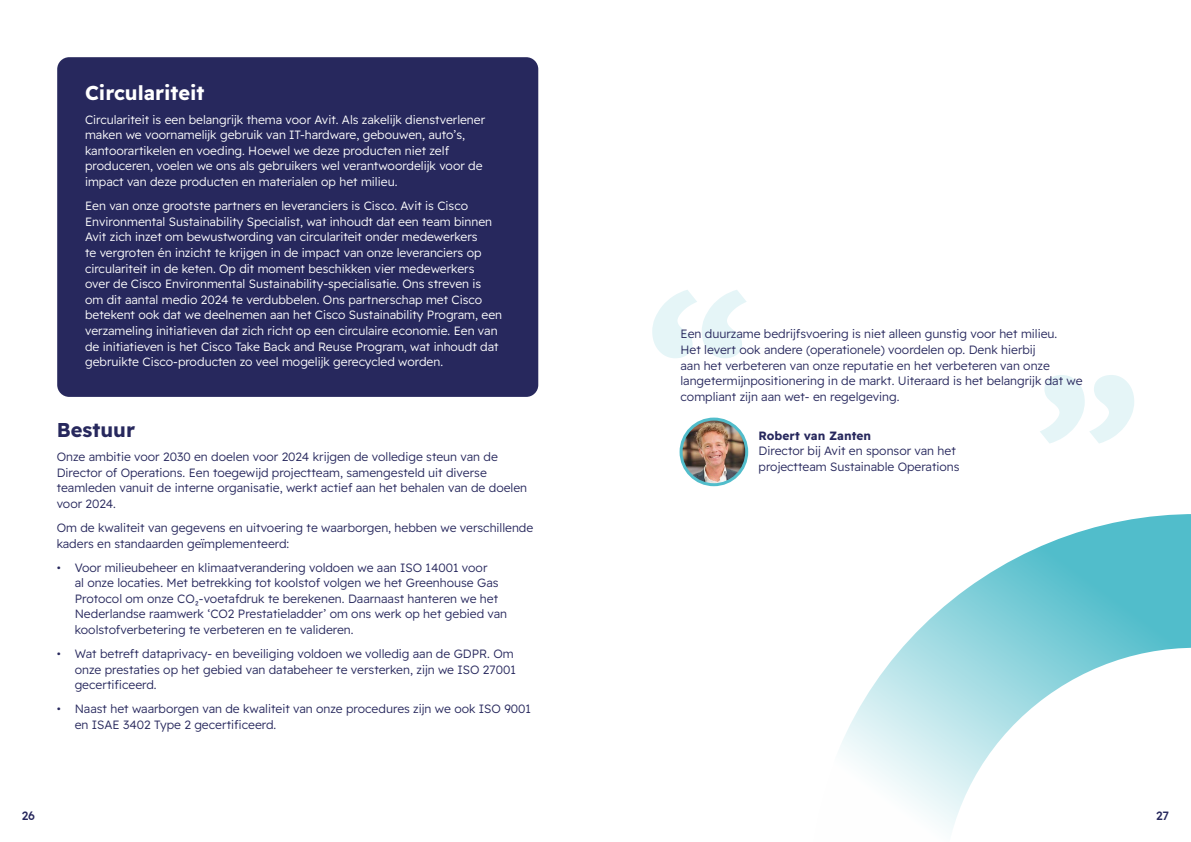
<style>
.page{position:relative;width:1191px;height:842px;background:#fff}
.page>*{position:absolute;margin:0;border:0;box-sizing:border-box;transform-origin:0 0}
.t1{font:700 20px "Readex Pro";color:#fff}
.t2{font:700 20px "Readex Pro";color:#27285d}
.t3{font:300 12px/15.6px "Readex Pro";color:#27285d}
.t4{font:300 12px/15.6px "Readex Pro";color:#fff}
.t5{font:700 12px "Readex Pro";color:#27285d}
.t6{font:500 12px "Readex Pro";color:#27285d}
</style>
<div class="page">
<div style="left:57px;top:57px;width:481px;height:340px;background:#27285d;border-radius:12px"></div>
<svg style="left:839px;top:514px;width:352px;height:317px"></svg>
<svg style="left:652px;top:290px;width:94px;height:68px"></svg>
<svg style="left:1040px;top:375px;width:94px;height:68px"></svg>
<img style="left:681px;top:419px;width:65px;height:66px;border-radius:33px">
<div style="left:679px;top:418px;width:69px;height:68px;border:3px solid #51bdcb;border-radius:50%"></div>
<h1 class="t1" style="left:85px;top:81px;width:121px">Circulariteit</h1>
<p class="t4" style="left:85px;top:112px;width:402px">Circulariteit is een belangrijk thema voor Avit. Als zakelijk dienstverlener maken we voornamelijk gebruik van IT-hardware, gebouwen, auto’s, kantoorartikelen en voeding. Hoewel we deze producten niet zelf produceren, voelen we ons als gebruikers wel verantwoordelijk voor de impact van deze producten en materialen op het milieu.</p>
<p class="t4" style="left:85px;top:199px;width:418px">Een van onze grootste partners en leveranciers is Cisco. Avit is Cisco Environmental Sustainability Specialist, wat inhoudt dat een team binnen Avit zich inzet om bewustwording van circulariteit onder medewerkers<br>te vergroten én inzicht te krijgen in de impact van onze leveranciers op circulariteit in de keten. Op dit moment beschikken vier medewerkers over de Cisco Environmental Sustainability-specialisatie. Ons streven is om dit aantal medio 2024 te verdubbelen. Ons partnerschap met Cisco betekent ook dat we deelnemen aan het Cisco Sustainability Program, een verzameling initiatieven dat zich richt op een circulaire economie. Een van de initiatieven is het Cisco Take Back and Reuse Program, wat inhoudt dat gebruikte Cisco-producten zo veel mogelijk gerecycled worden.</p>
<h1 class="t2" style="left:57px;top:418px;width:80px">Bestuur</h1>
<p class="t3" style="left:57px;top:449px;width:472px">Onze ambitie voor 2030 en doelen voor 2024 krijgen de volledige steun van de Director of Operations. Een toegewijd projectteam, samengesteld uit diverse teamleden vanuit de interne organisatie, werkt actief aan het behalen van de doelen voor 2024.</p>
<p class="t3" style="left:57px;top:520px;width:478px">Om de kwaliteit van gegevens en uitvoering te waarborgen, hebben we verschillende kaders en standaarden geïmplementeerd:</p>
<p class="t3" style="left:75px;top:560px;width:434px;text-indent:-18px">• Voor milieubeheer en klimaatverandering voldoen we aan ISO 14001 voor<br>al onze locaties. Met betrekking tot koolstof volgen we het Greenhouse Gas Protocol om onze CO₂-voetafdruk te berekenen. Daarnaast hanteren we het Nederlandse raamwerk ‘CO2 Prestatieladder’ om ons werk op het gebied van koolstofverbetering te verbeteren en te valideren.</p>
<p class="t3" style="left:75px;top:646px;width:442px;text-indent:-18px">• Wat betreft dataprivacy- en beveiliging voldoen we volledig aan de GDPR. Om onze prestaties op het gebied van databeheer te versterken, zijn we ISO 27001 gecertificeerd.</p>
<p class="t3" style="left:75px;top:702px;width:458px;text-indent:-18px">• Naast het waarborgen van de kwaliteit van onze procedures zijn we ook ISO 9001 en ISAE 3402 Type 2 gecertificeerd.</p>
<p class="t3" style="left:680px;top:327px;width:403px">Een duurzame bedrijfsvoering is niet alleen gunstig voor het milieu.<br>Het levert ook andere (operationele) voordelen op. Denk hierbij<br>aan het verbeteren van onze reputatie en het verbeteren van onze langetermijnpositionering in de markt. Uiteraard is het belangrijk dat we compliant zijn aan wet- en regelgeving.</p>
<p class="t5" style="left:758px;top:429px;width:114px">Robert van Zanten</p>
<p class="t3" style="left:758px;top:444px;width:202px">Director bij Avit en sponsor van het projectteam Sustainable Operations</p>
<p class="t6" style="left:22px;top:808px;width:15px">26</p>
<p class="t6" style="left:1156px;top:808px;width:15px">27</p>
</div>
